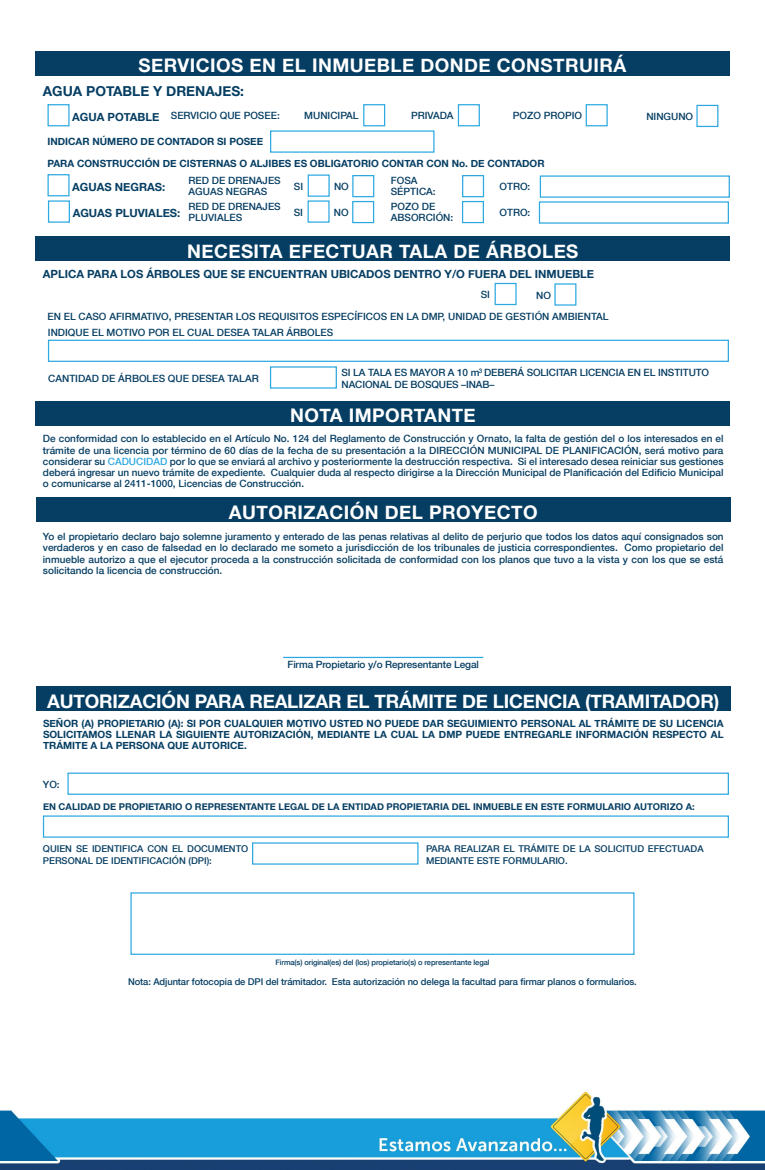
<style>
.page{position:relative;width:765px;height:1170px;background:#fff}
.page>*{position:absolute;margin:0;border:0;box-sizing:border-box;transform-origin:0 0}
.t1{font:700 18.75px "Helvetica Neue";letter-spacing:.025em;color:#fff}
.t2{font:700 18.75px "Helvetica Neue";letter-spacing:-.01em;color:#fff}
.t3{font:700 13.75px "Helvetica Neue";color:#063e63}
.t4{font:700 11.25px "Helvetica Neue";color:#063e63}
.t5{font:500 10px/11.2px "Helvetica Neue";color:#063e63;text-align:justify}
.t6{font:700 10px/11.2px "Helvetica Neue";color:#063e63;text-align:justify}
.t7{font:500 9.38px/11.2px "Helvetica Neue";color:#063e63}
.t8{font:700 9.38px "Helvetica Neue";color:#063e63}
.t9{font:500 7.5px "Helvetica Neue";letter-spacing:-.01em;color:#063e63}
.t10{font:500 6.25px "Helvetica Neue";color:#063e63}
.s1{color:#2ea9e0}
</style>
<div class="page">
<img style="left:0;top:104px;width:765px;height:1066px">
<div style="left:35px;top:51px;width:695px;height:25px;background:#063e63"></div>
<div style="left:48px;top:104px;width:22px;height:22px;border:1px solid #2ea9e0"></div>
<div style="left:363px;top:104px;width:22px;height:22px;border:1px solid #2ea9e0"></div>
<div style="left:458px;top:104px;width:22px;height:22px;border:1px solid #2ea9e0"></div>
<div style="left:586px;top:104px;width:22px;height:22px;border:1px solid #2ea9e0"></div>
<div style="left:696px;top:105px;width:22px;height:22px;border:1px solid #2ea9e0"></div>
<div style="left:48px;top:174px;width:22px;height:22px;border:1px solid #2ea9e0"></div>
<div style="left:48px;top:200px;width:22px;height:23px;border:1px solid #2ea9e0"></div>
<div style="left:308px;top:175px;width:22px;height:22px;border:1px solid #2ea9e0"></div>
<div style="left:352px;top:175px;width:22px;height:22px;border:1px solid #2ea9e0"></div>
<div style="left:352px;top:201px;width:22px;height:22px;border:1px solid #2ea9e0"></div>
<div style="left:462px;top:175px;width:22px;height:22px;border:1px solid #2ea9e0"></div>
<div style="left:462px;top:201px;width:22px;height:22px;border:1px solid #2ea9e0"></div>
<div style="left:540px;top:175px;width:190px;height:23px;border:1px solid #2ea9e0"></div>
<div style="left:36px;top:237px;width:694px;height:24px;background:#063e63"></div>
<div style="left:495px;top:283px;width:22px;height:22px;border:1px solid #2ea9e0"></div>
<div style="left:48px;top:340px;width:681px;height:22px;border:1px solid #2ea9e0"></div>
<div style="left:36px;top:401px;width:694px;height:24px;background:#063e63"></div>
<div style="left:36px;top:498px;width:695px;height:24px;background:#063e63"></div>
<div style="left:36px;top:686px;width:695px;height:25px;background:#063e63"></div>
<hr style="left:283px;top:657px;width:200px;height:1px;background:#2ea9e0">
<div style="left:67px;top:773px;width:662px;height:22px;border:1px solid #2ea9e0"></div>
<div style="left:43px;top:815px;width:686px;height:23px;border:1px solid #2ea9e0"></div>
<div style="left:130px;top:892px;width:505px;height:63px;border:1px solid #2ea9e0"></div>
<p class="t1" style="left:139px;top:51px;width:489px">SERVICIOS EN EL INMUEBLE DONDE CONSTRUIRÁ</p>
<p class="t3" style="left:43px;top:80px;width:203px">AGUA POTABLE Y DRENAJES:</p>
<p class="t4" style="left:72px;top:108px;width:89px">AGUA POTABLE</p>
<p class="t5" style="left:171px;top:110px;width:110px">SERVICIO QUE POSEE:</p>
<p class="t5" style="left:304px;top:110px;width:56px">MUNICIPAL</p>
<p class="t5" style="left:411px;top:110px;width:44px">PRIVADA</p>
<p class="t5" style="left:513px;top:110px;width:71px">POZO PROPIO</p>
<p class="t5" style="left:646px;top:110px;width:48px">NINGUNO</p>
<p class="t6" style="left:48px;top:136px;width:217px">INDICAR NÚMERO DE CONTADOR SI POSEE</p>
<p class="t6" style="left:48px;top:158px;width:499px">PARA CONSTRUCCIÓN DE CISTERNAS O ALJIBES ES OBLIGATORIO CONTAR CON No. DE CONTADOR</p>
<p class="t4" style="left:72px;top:178px;width:95px">AGUAS NEGRAS:</p>
<p class="t4" style="left:73px;top:204px;width:109px">AGUAS PLUVIALES:</p>
<p class="t5" style="left:189px;top:174px;width:94px">RED DE DRENAJES</p>
<p class="t5" style="left:189px;top:186px;width:80px">AGUAS NEGRAS</p>
<p class="t5" style="left:189px;top:200px;width:94px">RED DE DRENAJES</p>
<p class="t5" style="left:189px;top:212px;width:55px">PLUVIALES</p>
<p class="t5" style="left:391px;top:174px;width:28px">FOSA</p>
<p class="t5" style="left:391px;top:186px;width:46px">SÉPTICA:</p>
<p class="t5" style="left:391px;top:200px;width:46px">POZO DE</p>
<p class="t5" style="left:391px;top:212px;width:64px">ABSORCIÓN:</p>
<p class="t5" style="left:499px;top:180px;width:32px">OTRO:</p>
<p class="t5" style="left:499px;top:206px;width:32px">OTRO:</p>
<p class="t1" style="left:187px;top:237px;width:393px">NECESITA EFECTUAR TALA DE ÁRBOLES</p>
<p class="t4" style="left:43px;top:265px;width:553px">APLICA PARA LOS ÁRBOLES QUE SE ENCUENTRAN UBICADOS DENTRO Y/O FUERA DEL INMUEBLE</p>
<p class="t5" style="left:481px;top:288px;width:11px">SI</p>
<p class="t5" style="left:536px;top:289px;width:16px">NO</p>
<p class="t5" style="left:48px;top:310px;width:563px">EN EL CASO AFIRMATIVO, PRESENTAR LOS REQUISITOS ESPECÍFICOS EN LA DMP, UNIDAD DE GESTIÓN AMBIENTAL</p>
<p class="t5" style="left:48px;top:327px;width:287px">INDIQUE EL MOTIVO POR EL CUAL DESEA TALAR ÁRBOLES</p>
<p class="t5" style="left:48px;top:372px;width:212px">CANTIDAD DE ÁRBOLES QUE DESEA TALAR</p>
<p class="t5" style="left:342px;top:367px;width:369px">SI LA TALA ES MAYOR A 10 m DEBERÁ SOLICITAR LICENCIA EN EL INSTITUTO<br>NACIONAL DE BOSQUES –INAB–</p>
<p class="t1" style="left:290px;top:401px;width:187px">NOTA IMPORTANTE</p>
<p class="t5" style="left:43px;top:433px;width:682px">De conformidad con lo establecido en el Artículo No. 124 del Reglamento de Construcción y Ornato, la falta de gestión del o los interesados en el trámite de una licencia por término de 60 días de la fecha de su presentación a la DIRECCIÓN MUNICIPAL DE PLANIFICACIÓN, será motivo para considerar su <span class="s1">CADUCIDAD</span> por lo que se enviará al archivo y posteriormente la destrucción respectiva. Si el interesado desea reiniciar sus gestiones deberá ingresar un nuevo trámite de expediente. Cualquier duda al respecto dirigirse a la Dirección Municipal de Planificación del Edificio Municipal o comunicarse al 2411-1000, Licencias de Construcción.</p>
<p class="t1" style="left:229px;top:498px;width:310px">AUTORIZACIÓN DEL PROYECTO</p>
<p class="t5" style="left:43px;top:530px;width:682px">Yo el propietario declaro bajo solemne juramento y enterado de las penas relativas al delito de perjurio que todos los datos aquí consignados son verdaderos y en caso de falsedad en lo declarado me someto a jurisdicción de los tribunales de justicia correspondientes. Como propietario del inmueble autorizo a que el ejecutor proceda a la construcción solicitada de conformidad con los planos que tuvo a la vista y con los que se está solicitando la licencia de construcción.</p>
<p class="t5" style="left:294px;top:180px;width:11px">SI</p>
<p class="t5" style="left:334px;top:181px;width:16px">NO</p>
<p class="t5" style="left:294px;top:206px;width:11px">SI</p>
<p class="t5" style="left:334px;top:206px;width:16px">NO</p>
<p class="t10" style="left:479px;top:366px;width:5px">3</p>
<p class="t5" style="left:288px;top:658px;width:193px">Firma Propietario y/o Representante Legal</p>
<p class="t2" style="left:47px;top:686px;width:674px">AUTORIZACIÓN PARA REALIZAR EL TRÁMITE DE LICENCIA (TRAMITADOR)</p>
<p class="t6" style="left:43px;top:718px;width:682px">SEÑOR (A) PROPIETARIO (A): SI POR CUALQUIER MOTIVO USTED NO PUEDE DAR SEGUIMIENTO PERSONAL AL TRÁMITE DE SU LICENCIA SOLICITAMOS LLENAR LA SIGUIENTE AUTORIZACIÓN, MEDIANTE LA CUAL LA DMP PUEDE ENTREGARLE INFORMACIÓN RESPECTO AL TRÁMITE A LA PERSONA QUE AUTORICE.</p>
<p class="t5" style="left:43px;top:779px;width:18px">YO:</p>
<p class="t8" style="left:43px;top:799px;width:653px">EN CALIDAD DE PROPIETARIO O REPRESENTANTE LEGAL DE LA ENTIDAD PROPIETARIA DEL INMUEBLE EN ESTE FORMULARIO AUTORIZO A:</p>
<p class="t7" style="left:43px;top:843px;width:207px">QUIEN SE IDENTIFICA CON EL DOCUMENTO<br>PERSONAL DE IDENTIFICACIÓN (DPI):</p>
<p class="t7" style="left:426px;top:843px;width:279px">PARA REALIZAR EL TRÁMITE DE LA SOLICITUD EFECTUADA<br>MEDIANTE ESTE FORMULARIO.</p>
<p class="t9" style="left:275px;top:956px;width:216px">Firma(s) original(es) del (los) propietario(s) o representante legal</p>
<p class="t7" style="left:128px;top:976px;width:510px">Nota: Adjuntar fotocopia de DPI del trámitador. Esta autorización no delega la facultad para firmar planos o formularios.</p>
</div>
